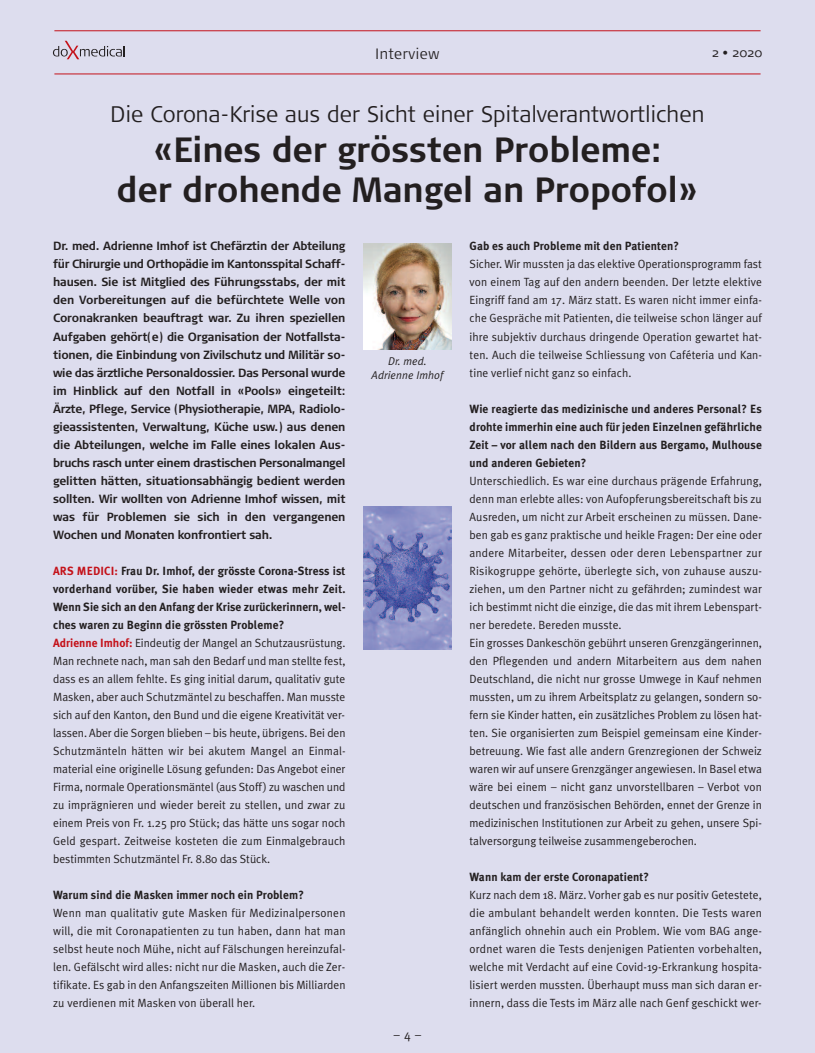
<style>
.page{position:relative;width:815px;height:1053px;background:#fff}
.page>*{position:absolute;margin:0;border:0;box-sizing:border-box;transform-origin:0 0}
.t1{font:700 35px/40px "Signa Normal";letter-spacing:-.005em;color:#231f20;text-align:center;scale:.95 1}
.t2{font:300 22.5px "Signa Normal";letter-spacing:.01em;color:#231f20;scale:.95 1}
.t3{font:300 15px "Signa Normal";letter-spacing:.05em;color:#231f20;scale:.93 1}
.t4{font:300 12.5px "Signa Normal";color:#231f20}
.t5{font:12.5px "Meta";color:#231f20}
.t6{font:11.88px/18px "Meta Plus Normal";letter-spacing:.005em;color:#231f20;text-align:justify}
.t7{font:700 11.88px/18px "Signa Normal";letter-spacing:-.02em;color:#231f20;text-align:justify;scale:.95 1}
.t8{font:700 11.88px/18px "Meta Plus";letter-spacing:.01em;color:#231f20;text-align:justify}
.t9{font:italic 11.25px/13.8px "Meta Plus Normal";letter-spacing:.01em;color:#231f20;text-align:center}
.s1{color:#c4121a}
.s2{font-family:"Meta Plus";font-weight:700;color:#c4121a}
</style>
<div class="page">
<div style="left:0;top:0;width:815px;height:1052px;background:#dde"></div>
<hr style="left:54px;top:30px;width:707px;height:1px;background:#c4121a">
<hr style="left:54px;top:74px;width:707px;height:1px;background:#c4121a">
<svg style="left:53px;top:41px;width:72px;height:18px"></svg>
<img style="left:363px;top:243px;width:89px;height:107px">
<img style="left:363px;top:507px;width:89px;height:142px">
<p class="t3" style="left:376px;top:49px;width:70px">Interview</p>
<p class="t4" style="left:712px;top:48px;width:52px">2 • 2020</p>
<h2 class="t2" style="left:111px;top:107px;width:626px">Die Corona-Krise aus der Sicht einer Spitalverantwortlichen</h2>
<h1 class="t1" style="left:117px;top:134px;width:614px">«Eines der grössten Probleme:<br>der drohende Mangel an Propofol»</h1>
<p class="t7" style="left:53px;top:238px;width:309px">Dr. med. Adrienne Imhof ist Chefärztin der Abteilung für Chirurgie und Orthopädie im Kantonsspital Schaff&shy;hausen. Sie ist Mitglied des Führungsstabs, der mit den Vorbereitungen auf die befürchtete Welle von Coronakranken beauftragt war. Zu ihren speziellen Aufgaben gehört(e) die Organisation der Notfallsta&shy;tionen, die Einbindung von Zivilschutz und Militär so&shy;wie das ärztliche Personaldossier. Das Personal wurde im Hinblick auf den Notfall in «Pools» eingeteilt:<br>Ärzte, Pflege, Service (Physiotherapie, MPA, Radiolo&shy;gieassistenten, Verwaltung, Küche usw.) aus denen die Abteilungen, welche im Falle eines lokalen Aus&shy;bruchs rasch unter einem drastischen Personalmangel gelitten hätten, situationsabhängig bedient werden sollten. Wir wollten von Adrienne Imhof wissen, mit was für Problemen sie sich in den vergangenen Wochen und Monaten konfrontiert sah.</p>
<p class="t8" style="left:53px;top:561px;width:294px"><span class="s1">ARS MEDICI:</span> Frau Dr. Imhof, der grösste Corona-Stress ist vorderhand vorüber, Sie haben wieder etwas mehr Zeit.<br>Wenn Sie sich an den Anfang der Krise zurückerinnern, wel&shy;ches waren zu Beginn die grössten Probleme?</p>
<p class="t6" style="left:53px;top:633px;width:294px"><span class="s2">Adrienne Imhof:</span> Eindeutig der Mangel an Schutzausrüstung.<br>Man rechnete nach, man sah den Bedarf und man stellte fest, dass es an allem fehlte. Es ging initial darum, qualitativ gute Masken, aber auch Schutzmäntel zu beschaffen. Man musste sich auf den Kanton, den Bund und die eigene Kreativität ver&shy;lassen. Aber die Sorgen blieben – bis heute, übrigens. Bei den Schutzmänteln hätten wir bei akutem Mangel an Einmal&shy;material eine originelle Lösung gefunden: Das Angebot einer Firma, normale Operationsmäntel (aus Stoff) zu waschen und zu imprägnieren und wieder bereit zu stellen, und zwar zu einem Preis von Fr. 1.25 pro Stück; das hätte uns sogar noch Geld gespart. Zeitweise kosteten die zum Einmalgebrauch bestimmten Schutzmäntel Fr. 8.80 das Stück.</p>
<p class="t8" style="left:53px;top:885px;width:252px">Warum sind die Masken immer noch ein Problem?</p>
<p class="t6" style="left:53px;top:903px;width:294px">Wenn man qualitativ gute Masken für Medizinalpersonen will, die mit Coronapatienten zu tun haben, dann hat man selbst heute noch Mühe, nicht auf Fälschungen hereinzufal&shy;len. Gefälscht wird alles: nicht nur die Masken, auch die Zer&shy;tifikate. Es gab in den Anfangszeiten Millionen bis Milliarden zu verdienen mit Masken von überall her.</p>
<p class="t9" style="left:372px;top:354px;width:73px">Dr. med.<br>Adrienne Imhof</p>
<p class="t5" style="left:394px;top:1027px;width:29px">–4–</p>
<p class="t8" style="left:470px;top:237px;width:211px">Gab es auch Probleme mit den Patienten?</p>
<p class="t6" style="left:470px;top:255px;width:294px">Sicher. Wir mussten ja das elektive Operationsprogramm fast von einem Tag auf den andern beenden. Der letzte elektive Eingriff fand am 17. März statt. Es waren nicht immer einfa&shy;che Gespräche mit Patienten, die teilweise schon länger auf ihre subjektiv durchaus dringende Operation gewartet hat&shy;ten. Auch die teilweise Schliessung von Caféteria und Kan&shy;tine verlief nicht ganz so einfach.</p>
<p class="t8" style="left:470px;top:399px;width:294px">Wie reagierte das medizinische und anderes Personal? Es drohte immerhin eine auch für jeden Einzelnen gefährliche Zeit – vor allem nach den Bildern aus Bergamo, Mulhouse und anderen Gebieten?</p>
<p class="t6" style="left:470px;top:471px;width:294px;text-align:left">Unterschiedlich. Es war eine durchaus prägende Erfahrung, denn man erlebte alles: von Aufopferungsbereitschaft bis zu Ausreden, um nicht zur Arbeit erscheinen zu müssen. Dane&shy;ben gab es ganz praktische und heikle Fragen: Der eine oder andere Mitarbeiter, dessen oder deren Lebenspartner zur Risikogruppe gehörte, überlegte sich, von zuhause auszu&shy;ziehen, um den Partner nicht zu gefährden; zumindest war ich bestimmt nicht die einzige, die das mit ihrem Lebenspart&shy;ner beredete. Bereden musste.<br>Ein grosses Dankeschön gebührt unseren Grenzgängerinnen, den Pflegenden und andern Mitarbeitern aus dem nahen Deutschland, die nicht nur grosse Umwege in Kauf nehmen mussten, um zu ihrem Arbeitsplatz zu gelangen, sondern so&shy;fern sie Kinder hatten, ein zusätzliches Problem zu lösen hat&shy;ten. Sie organisierten zum Beispiel gemeinsam eine Kinder&shy;betreuung. Wie fast alle andern Grenzregionen der Schweiz waren wir auf unsere Grenzgänger angewiesen. In Basel etwa wäre bei einem – nicht ganz unvorstellbaren – Verbot von deutschen und französischen Behörden, ennet der Grenze in medizinischen Institutionen zur Arbeit zu gehen, unsere Spi&shy;talversorgung teilweise zusammengeberochen.</p>
<p class="t8" style="left:470px;top:867px;width:181px">Wann kam der erste Coronapatient?</p>
<p class="t6" style="left:470px;top:885px;width:294px">Kurz nach dem 18. März. Vorher gab es nur positiv Getestete, die ambulant behandelt werden konnten. Die Tests waren anfänglich ohnehin auch ein Problem. Wie vom BAG ange&shy;ordnet waren die Tests denjenigen Patienten vorbehalten, welche mit Verdacht auf eine Covid-19-Erkrankung hospita&shy;lisiert werden mussten. Überhaupt muss man sich daran er&shy;innern, dass die Tests im März alle nach Genf geschickt wer-</p>
</div>
